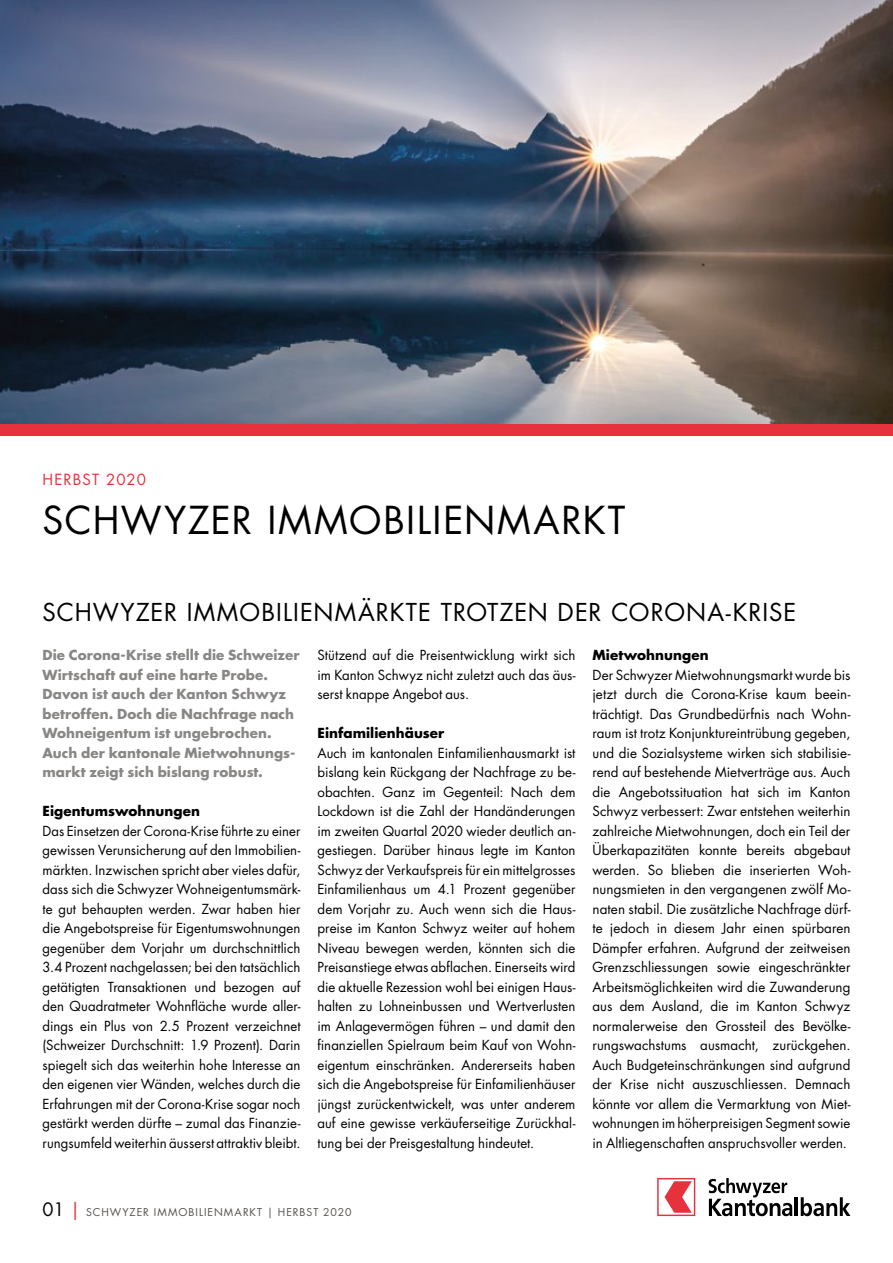
<style>
.page{position:relative;width:893px;height:1263px;background:#fff}
.page>*{position:absolute;margin:0;border:0;box-sizing:border-box;transform-origin:0 0}
.t1{font:37.5px "Futura Std";letter-spacing:.04em;color:#000}
.t2{font:24px "Futura Std";letter-spacing:.045em;color:#000}
.t3{font:15px "Futura Std";letter-spacing:.07em;color:#e5323d}
.t4{font:13.5px/19.5px "Futura Std";letter-spacing:.005em;color:#000;text-align:justify}
.t5{font:700 13.5px/19.5px "Futura Std";letter-spacing:.005em;color:#898785}
.t6{font:700 13.5px "Futura Std";letter-spacing:.005em;color:#000}
.t7{font:10.5px "Futura Std";letter-spacing:.095em;color:#55524e}
.s1{font-size:18px;color:#000}
.s2{font-size:18px;color:#e5323d}
</style>
<div class="page">
<svg style="left:708px;top:1178px;width:84px;height:38px"></svg>
<hr style="left:795px;top:1197px;width:3px;height:19px;background:#000">
<svg style="left:801px;top:1197px;width:49px;height:19px"></svg>
<svg style="left:657px;top:1178px;width:38px;height:38px"></svg>
<div style="left:0;top:423px;width:893px;height:13px;background:#e5323d"></div>
<img style="left:0;top:0;width:893px;height:423px">
<p class="t3" style="left:43px;top:470px;width:105px">HERBST 2020</p>
<h1 class="t1" style="left:43px;top:496px;width:584px">SCHWYZER IMMOBILIENMARKT</h1>
<h2 class="t2" style="left:43px;top:597px;width:755px">SCHWYZER IMMOBILIENMÄRKTE TROTZEN DER CORONA-KRISE</h2>
<p class="t5" style="left:43px;top:645px;width:259px">Die Corona-Krise stellt die Schweizer Wirtschaft auf eine harte Probe.<br>Davon ist auch der Kanton Schwyz betroffen. Doch die Nachfrage nach Wohneigentum ist ungebrochen.<br>Auch der kantonale Mietwohnungs&shy;markt zeigt sich bislang robust.</p>
<p class="t6" style="left:43px;top:802px;width:159px">Eigentumswohnungen</p>
<p class="t4" style="left:43px;top:821px;width:259px">Das Einsetzen der Corona-Krise führte zu einer gewissen Verunsicherung auf den Immobilien&shy;märkten. Inzwischen spricht aber vieles dafür, dass sich die Schwyzer Wohneigentumsmärk&shy;te gut behaupten werden. Zwar haben hier die Angebotspreise für Eigentumswohnungen gegenüber dem Vorjahr um durchschnittlich 3.4 Prozent nachgelassen; bei den tatsächlich getätigten Transaktionen und bezogen auf den Quadratmeter Wohnfläche wurde aller&shy;dings ein Plus von 2.5 Prozent verzeichnet (Schweizer Durchschnitt: 1.9 Prozent). Darin spiegelt sich das weiterhin hohe Interesse an den eigenen vier Wänden, welches durch die Erfahrungen mit der Corona-Krise sogar noch gestärkt werden dürfte – zumal das Finanzie&shy;rungsumfeld weiterhin äusserst attraktiv bleibt.</p>
<p class="t4" style="left:317px;top:646px;width:259px">Stützend auf die Preisentwicklung wirkt sich im Kanton Schwyz nicht zuletzt auch das äus&shy;serst knappe Angebot aus.</p>
<p class="t6" style="left:317px;top:724px;width:128px">Einfamilienhäuser</p>
<p class="t4" style="left:317px;top:743px;width:259px">Auch im kantonalen Einfamilienhausmarkt ist bislang kein Rückgang der Nachfrage zu be&shy;obachten. Ganz im Gegenteil: Nach dem Lockdown ist die Zahl der Handänderungen im zweiten Quartal 2020 wieder deutlich an&shy;gestiegen. Darüber hinaus legte im Kanton Schwyz der Verkaufspreis für ein mittelgrosses Einfamilienhaus um 4.1 Prozent gegenüber dem Vorjahr zu. Auch wenn sich die Haus&shy;preise im Kanton Schwyz weiter auf hohem Niveau bewegen werden, könnten sich die Preisanstiege etwas abflachen. Einerseits wird die aktuelle Rezession wohl bei einigen Haus&shy;halten zu Lohneinbussen und Wertverlusten im Anlagevermögen führen – und damit den finanziellen Spielraum beim Kauf von Wohn&shy;eigentum einschränken. Andererseits haben sich die Angebotspreise für Einfamilienhäuser jüngst zurückentwickelt, was unter anderem auf eine gewisse verkäuferseitige Zurückhal&shy;tung bei der Preisgestaltung hindeutet.</p>
<p class="t6" style="left:592px;top:646px;width:118px">Mietwohnungen</p>
<p class="t4" style="left:592px;top:665px;width:259px">Der Schwyzer Mietwohnungsmarkt wurde bis jetzt durch die Corona-Krise kaum beein&shy;trächtigt. Das Grundbedürfnis nach Wohn&shy;raum ist trotz Konjunktureintrübung gegeben, und die Sozialsysteme wirken sich stabilisie&shy;rend auf bestehende Mietverträge aus. Auch die Angebotssituation hat sich im Kanton Schwyz verbessert: Zwar entstehen weiterhin zahlreiche Mietwohnungen, doch ein Teil der Überkapazitäten konnte bereits abgebaut werden. So blieben die inserierten Woh&shy;nungsmieten in den vergangenen zwölf Mo&shy;naten stabil. Die zusätzliche Nachfrage dürf&shy;te jedoch in diesem Jahr einen spürbaren Dämpfer erfahren. Aufgrund der zeitweisen Grenzschliessungen sowie eingeschränkter Arbeitsmöglichkeiten wird die Zuwanderung aus dem Ausland, die im Kanton Schwyz normalerweise den Grossteil des Bevölke&shy;rungswachstums ausmacht, zurückgehen.<br>Auch Budgeteinschränkungen sind aufgrund der Krise nicht auszuschliessen. Demnach könnte vor allem die Vermarktung von Miet&shy;wohnungen im höherpreisigen Segment sowie in Altliegenschaften anspruchsvoller werden.</p>
<p class="t7" style="left:43px;top:1205px;width:310px"><span class="s1">01</span> <span class="s2">|</span> SCHWYZER IMMOBILIENMARKT | HERBST 2020</p>
</div>
